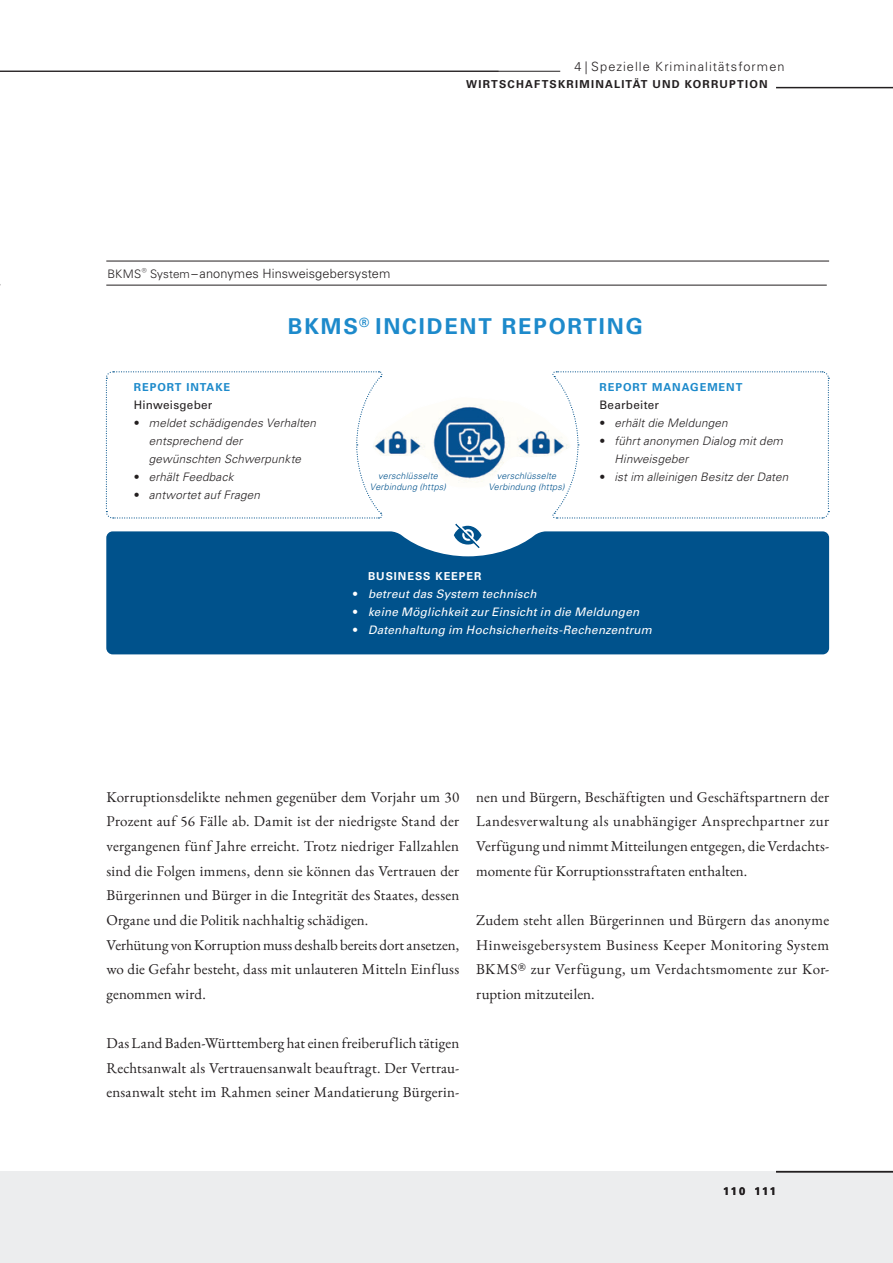
<style>
.page{position:relative;width:893px;height:1263px;background:#fff}
.page>*{position:absolute;margin:0;border:0;box-sizing:border-box;transform-origin:0 0}
.t1{font:700 21.9px "Univers LT Pro 65";letter-spacing:.085em;color:#1d8acb}
.t2{font:15px/24.6px "EB Garamond";letter-spacing:.01em;color:#231f20;text-align:justify}
.t3{font:300 12.75px "Univers LT Pro 45";letter-spacing:.005em;color:#231f20}
.t4{font:300 12.75px "Univers LT Pro 45";letter-spacing:.065em;color:#231f20}
.t5{font:italic 300 11.7px/18px "Univers LT Pro 45";letter-spacing:.01em;color:#231f20}
.t6{font:italic 11.7px "Univers LT Pro 55";letter-spacing:.02em;color:#fff}
.t7{font:11.7px "Univers LT Pro 55 Roman";letter-spacing:.02em;color:#231f20}
.t8{font:700 10.95px "Univers LT Pro 65";letter-spacing:.145em;color:#231f20}
.t9{font:700 10.95px "Univers LT Pro 65";letter-spacing:.085em;color:#1d8acb}
.t10{font:700 10.95px "Univers LT Pro 65";letter-spacing:.085em;color:#fff}
.t11{font:italic 300 9px/10.8px "Univers LT Pro 45";letter-spacing:.02em;color:#00528c;text-align:center}
.s1{font-size:11.7px}
.s2{font-size:12.3px}
</style>
<div class="page">
<div style="left:0;top:1171px;width:893px;height:92px;background:#ecedee"></div>
<hr style="left:776px;top:1171px;width:117px;height:1px;background:#231f20">
<hr style="left:0;top:71px;width:560px;height:1px;background:#231f20">
<div style="left:106px;top:550px;width:723px;height:104px;background:#00528c"></div>
<hr style="left:106px;top:285px;width:721px;height:1px;background:#231f20">
<hr style="left:106px;top:261px;width:723px;height:1px;background:#231f20">
<svg style="left:105px;top:371px;width:724px;height:179px"></svg>
<hr style="left:776px;top:87px;width:117px;height:1px;background:#231f20">
<p class="t4" style="left:574px;top:58px;width:212px">4 | Spezielle Kriminalitätsformen</p>
<p class="t3" style="left:107px;top:265px;width:285px"><span class="s1">BKMS</span><span class="s2">®</span> <span class="s1">System</span>– anonymes Hinsweisgebersystem</p>
<p class="t8" style="left:466px;top:76px;width:21px">WIRTSCHAFTSKRIMINALITÄT</p>
<p class="t8" style="left:653px;top:76px;width:10px">UND</p>
<p class="t8" style="left:685px;top:76px;width:18px">KORRUPTION</p>
<h1 class="t1" style="left:288px;top:311px;width:356px">BKMS<sup>®</sup> INCIDENT REPORTING</h1>
<p class="t9" style="left:134px;top:379px;width:98px">REPORT INTAKE</p>
<p class="t7" style="left:134px;top:396px;width:80px">Hinweisgeber</p>
<p class="t5" style="left:149px;top:414px;width:169px;text-indent:-15px">• meldet schädigendes Verhalten entsprechend der gewünschten Schwerpunkte</p>
<p class="t5" style="left:134px;top:467px;width:101px">• erhält Feedback</p>
<p class="t5" style="left:134px;top:485px;width:128px">• antwortet auf Fragen</p>
<p class="t11" style="left:370px;top:471px;width:78px">verschlüsselte<br>Verbindung (https)</p>
<p class="t9" style="left:600px;top:379px;width:144px">REPORT MANAGEMENT</p>
<p class="t7" style="left:600px;top:396px;width:61px">Bearbeiter</p>
<p class="t5" style="left:600px;top:414px;width:130px">• erhält die Meldungen</p>
<p class="t5" style="left:615px;top:431px;width:170px;text-indent:-15px">• führt anonymen Dialog mit dem<br>Hinweisgeber</p>
<p class="t11" style="left:497px;top:471px;width:61px">verschlüsselte</p>
<p class="t5" style="left:600px;top:467px;width:190px">• ist im alleinigen Besitz der Daten</p>
<p class="t11" style="left:488px;top:481px;width:78px">Verbindung (https)</p>
<p class="t10" style="left:368px;top:569px;width:115px">BUSINESS KEEPER</p>
<p class="t6" style="left:353px;top:586px;width:185px">• betreut das System technisch</p>
<p class="t6" style="left:353px;top:604px;width:288px">• keine Möglichkeit zur Einsicht in die Meldungen</p>
<p class="t6" style="left:353px;top:622px;width:300px">• Datenhaltung im Hochsicherheits-Rechenzentrum</p>
<p class="t2" style="left:107px;top:785px;width:354px;text-align:left">Korruptionsdelikte nehmen gegenüber dem Vorjahr um 30<br>Prozent auf 56 Fälle ab. Damit ist der niedrigste Stand der vergangenen fünf Jahre erreicht. Trotz niedriger Fallzahlen sind die Folgen immens, denn sie können das Vertrauen der Bürgerinnen und Bürger in die Integrität des Staates, dessen Organe und die Politik nachhaltig schädigen.<br>Verhütung von Korruption muss deshalb bereits dort ansetzen, wo die Gefahr besteht, dass mit unlauteren Mitteln Einfluss genommen wird.</p>
<p class="t2" style="left:107px;top:1031px;width:354px">Das Land Baden-Württemberg hat einen freiberuflich tätigen Rechtsanwalt als Vertrauensanwalt beauftragt. Der Vertrau&shy;ensanwalt steht im Rahmen seiner Mandatierung Bürgerin-</p>
<p class="t2" style="left:476px;top:784px;width:354px">nen und Bürgern, Beschäftigten und Geschäftspartnern der Landesverwaltung als unabhängiger Ansprechpartner zur Verfügung und nimmt Mitteilungen entgegen, die Verdachts&shy;momente für Korruptionsstraftaten enthalten.</p>
<p class="t2" style="left:476px;top:908px;width:354px">Zudem steht allen Bürgerinnen und Bürgern das anonyme Hinweisgebersystem Business Keeper Monitoring System BKMS<sup>®</sup> zur Verfügung, um Verdachtsmomente zur Kor&shy;ruption mitzuteilen.</p>
<p class="t8" style="left:723px;top:1184px;width:54px">110 111</p>
</div>
